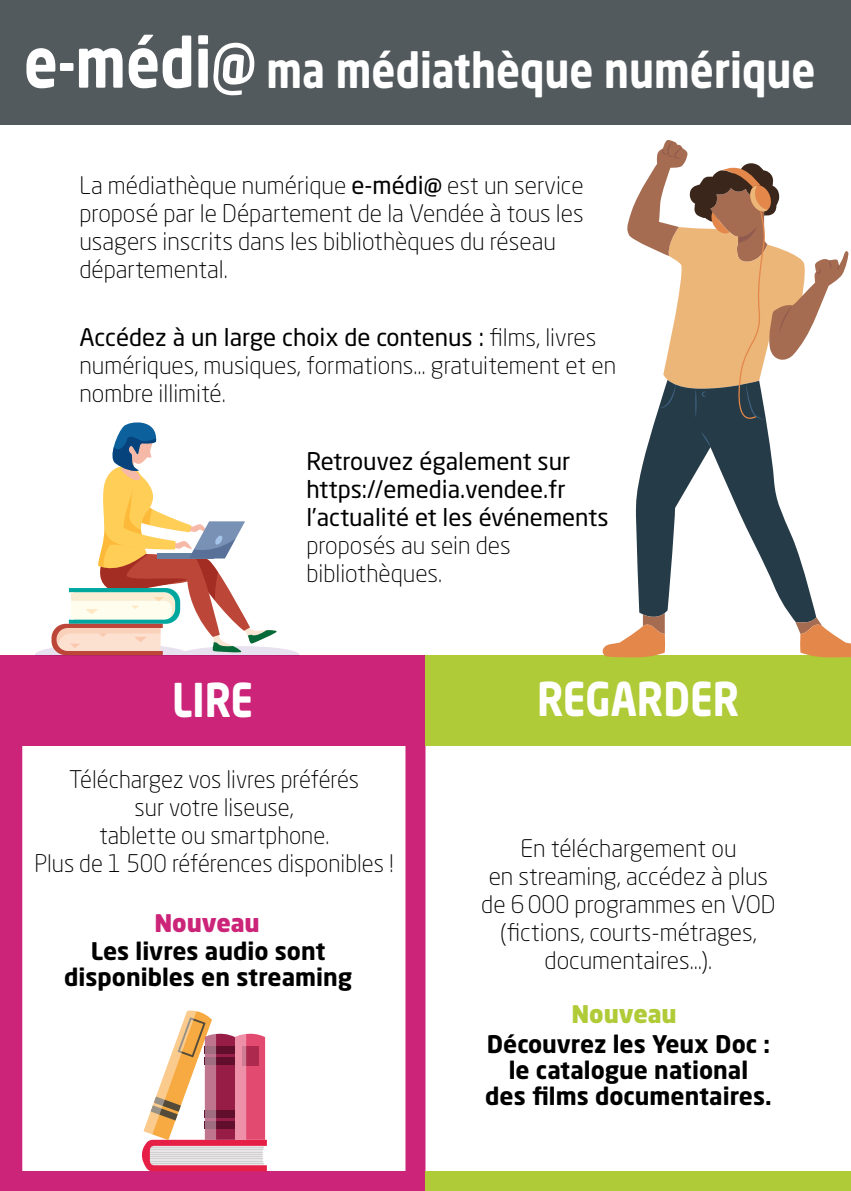
<style>
.page{position:relative;width:851px;height:1191px;background:#fff}
.page>*{position:absolute;margin:0;border:0;box-sizing:border-box;transform-origin:0 0}
.t1{font:700 48px "Neo Sans Std";color:#fff;scale:.85 1}
.t2{font:700 46px "Neo Sans Std";color:#fff;scale:.85 1}
.t3{font:300 24px/28px "Neo Sans Std";color:#000}
.t4{font:700 24px/26px "Neo Sans Std";color:#000;text-align:center}
.t5{font:24px/28px "Neo Sans Std";color:#000}
.t6{font:900 24px "Neo Sans Std";color:#cb2479}
.t7{font:900 24px "Neo Sans Std";color:#afcb37}
.s1{font-size:68px}
.s2{font-weight:400}
</style>
<div class="page">
<div style="left:2px;top:725px;width:423px;height:466px;border:20px solid #cb2479"></div>
<div style="left:425px;top:1171px;width:425px;height:20px;background:#afcb37"></div>
<div style="left:0;top:0;width:850px;height:125px;background:#535a5d"></div>
<div style="left:0;top:655px;width:425px;height:91px;background:#cb2479"></div>
<hr style="left:850px;top:0;width:1px;height:626px;background:#afcb37">
<div style="left:425px;top:655px;width:425px;height:91px;background:#afcb37"></div>
<div style="left:0;top:729px;width:8px;height:462px;background:#cb2479"></div>
<hr style="left:0;top:1190px;width:425px;height:1px;background:#cb2479">
<svg style="left:635px;top:426px;width:181px;height:195px"></svg>
<svg style="left:701px;top:432px;width:9px;height:15px"></svg>
<svg style="left:602px;top:613px;width:63px;height:45px"></svg>
<svg style="left:795px;top:617px;width:55px;height:41px"></svg>
<svg style="left:627px;top:140px;width:222px;height:286px"></svg>
<svg style="left:137px;top:1010px;width:130px;height:161px"></svg>
<hr style="left:850px;top:626px;width:1px;height:565px;background:#cb2479">
<svg style="left:35px;top:422px;width:264px;height:233px"></svg>
<h1 class="t1" style="left:24px;top:39px;width:932px"><span class="s1">e-médi@</span> ma médiathèque numérique</h1>
<p class="t3" style="left:79px;top:171px;width:505px">La médiathèque numérique <span class="s2">e-médi@</span> est un service proposé par le Département de la Vendée à tous les usagers inscrits dans les bibliothèques du réseau départemental.</p>
<p class="t3" style="left:79px;top:323px;width:538px"><span class="s2">Accédez à un large choix de contenus :</span> films, livres numériques, musiques, formations… gratuitement et en nombre illimité.</p>
<h2 class="t2" style="left:172px;top:670px;width:97px">LIRE</h2>
<p class="t5" style="left:306px;top:447px;width:304px">Retrouvez également sur https://emedia.vendee.fr l’actualité et les événements</p>
<p class="t3" style="left:306px;top:531px;width:206px">proposés au sein des bibliothèques.</p>
<h2 class="t2" style="left:537px;top:669px;width:239px">REGARDER</h2>
<p class="t3" style="left:35px;top:765px;width:360px;text-align:center">Téléchargez vos livres préférés<br>sur votre liseuse,<br>tablette ou smartphone.<br>Plus de 1 500 références disponibles !</p>
<p class="t6" style="left:154px;top:907px;width:107px">Nouveau</p>
<p class="t4" style="left:64px;top:937px;width:289px">Les livres audio sont disponibles en streaming</p>
<p class="t3" style="left:481px;top:834px;width:296px;text-align:center">En téléchargement ou<br>en streaming, accédez à plus de 6000 programmes en VOD (fictions, courts-métrages, documentaires…).</p>
<p class="t7" style="left:571px;top:998px;width:107px">Nouveau</p>
<p class="t4" style="left:485px;top:1030px;width:288px">Découvrez les Yeux Doc : le catalogue national<br>des films documentaires.</p>
</div>
